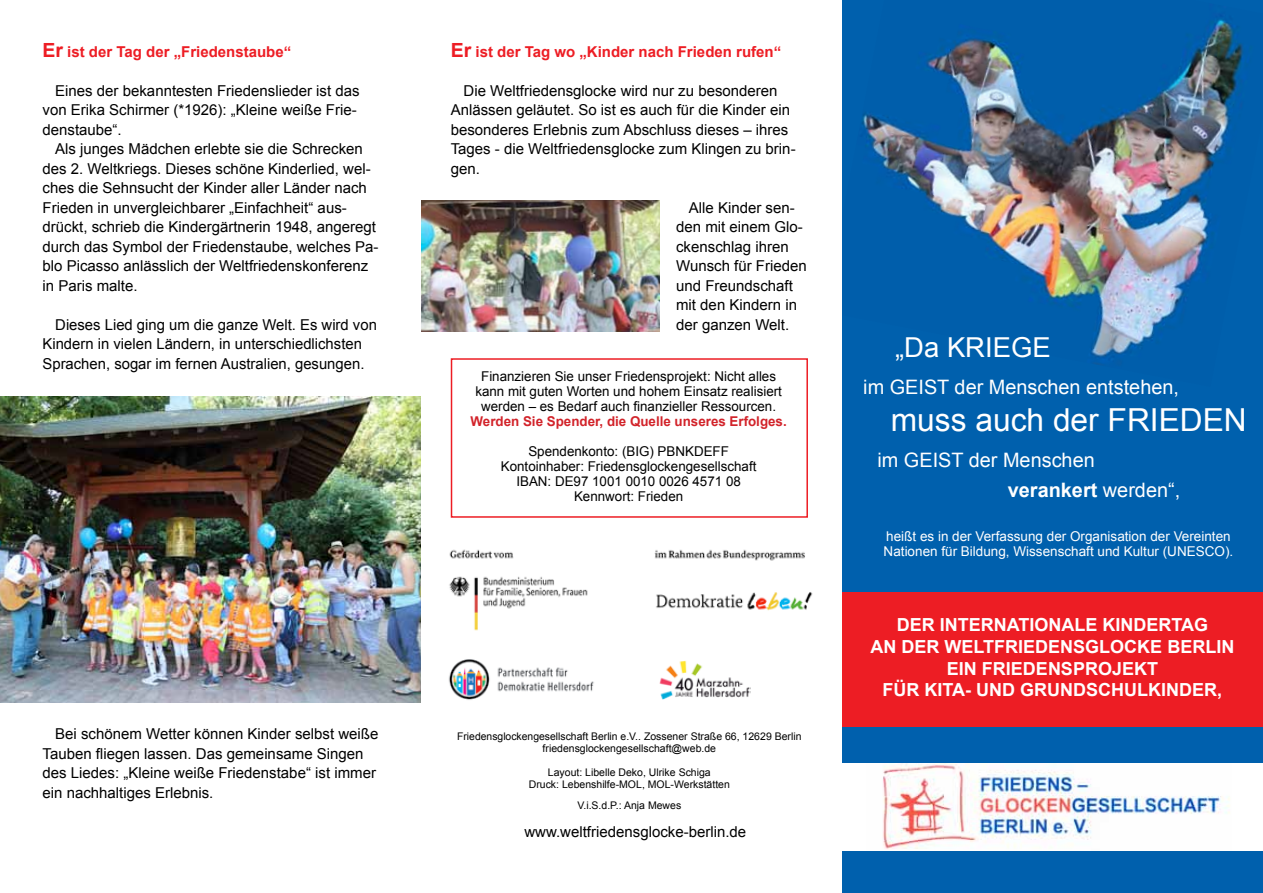
<style>
.page{position:relative;width:1263px;height:893px;background:#fff}
.page>*{position:absolute;margin:0;border:0;box-sizing:border-box;transform-origin:0 0}
.t1{font:31.65px "Arial";color:#fff}
.t2{font:27.45px "Arial";color:#fff}
.t3{font:19.95px/30.5px "Arial";color:#fff}
.t4{font:700 18px/21.6px "Arial";color:#fff;text-align:center}
.t5{font:15px/19.5px "Arial";color:#000}
.t6{font:700 15px "Arial";color:#ed1d24}
.t7{font:13.5px/15px "Arial";color:#000;text-align:center}
.t8{font:13.5px/15px "Arial";color:#fff}
.t9{font:700 13.5px "Arial";color:#d2232a}
.t10{font:10.5px/12px "Arial";color:#000;text-align:center}
.s1{font-size:19.5px}
.s2{font-weight:700}
</style>
<div class="page">
<div style="left:451px;top:358px;width:357px;height:160px;border:2px solid #ed1d24"></div>
<img style="left:449px;top:549px;width:364px;height:82px">
<img style="left:659px;top:661px;width:91px;height:38px">
<img style="left:448px;top:659px;width:146px;height:41px">
<img style="left:0;top:396px;width:421px;height:307px">
<img style="left:421px;top:201px;width:238px;height:131px">
<div style="left:842px;top:0;width:421px;height:893px;background:#0060ad"></div>
<img style="left:861px;top:14px;width:391px;height:351px">
<div style="left:842px;top:763px;width:421px;height:87px;background:#fff"></div>
<img style="left:883px;top:763px;width:347px;height:86px">
<div style="left:842px;top:592px;width:421px;height:134px;background:#ed1d24"></div>
<p class="t6" style="left:43px;top:42px;width:250px"><span class="s1">Er</span> ist der Tag der „Friedenstaube“</p>
<p class="t5" style="left:43px;top:81px;width:319px;text-indent:13px">Eines der bekanntesten Friedenslieder ist das von Erika Schirmer (*1926): „Kleine weiße Frie&shy;denstaube“.</p>
<p class="t5" style="left:43px;top:139px;width:337px;text-indent:13px">Als junges Mädchen erlebte sie die Schrecken des 2. Weltkriegs. Dieses schöne Kinderlied, wel&shy;ches die Sehnsucht der Kinder aller Länder nach Frieden in unvergleichbarer „Einfachheit“ aus&shy;drückt, schrieb die Kindergärtnerin 1948, angeregt durch das Symbol der Friedenstaube, welches Pa&shy;blo Picasso anlässlich der Weltfriedenskonferenz in Paris malte.</p>
<p class="t5" style="left:43px;top:315px;width:336px;text-indent:13px">Dieses Lied ging um die ganze Welt. Es wird von<br>Kindern in vielen Ländern, in unterschiedlichsten<br>Sprachen, sogar im fernen Australien, gesungen.</p>
<p class="t5" style="left:43px;top:724px;width:337px;text-indent:13px">Bei schönem Wetter können Kinder selbst weiße Tauben fliegen lassen. Das gemeinsame Singen des Liedes: „Kleine weiße Friedenstabe“ ist immer ein nachhaltiges Erlebnis.</p>
<p class="t6" style="left:451px;top:42px;width:332px"><span class="s1">Er</span> ist der Tag wo „Kinder nach Frieden rufen“</p>
<p class="t5" style="left:451px;top:81px;width:346px;text-indent:13px">Die Weltfriedensglocke wird nur zu besonderen Anlässen geläutet. So ist es auch für die Kinder ein besonderes Erlebnis zum Abschluss dieses – ihres Tages - die Weltfriedensglocke zum Klingen zu brin&shy;gen.</p>
<p class="t5" style="left:676px;top:198px;width:132px;text-indent:13px">Alle Kinder sen&shy;den mit einem Glo&shy;ckenschlag ihren<br>Wunsch für Frieden und Freundschaft mit den Kindern in der ganzen Welt.</p>
<p class="t7" style="left:475px;top:369px;width:308px">Finanzieren Sie unser Friedensprojekt: Nicht alles kann mit guten Worten und hohem Einsatz realisiert werden – es Bedarf auch finanzieller Ressourcen.</p>
<p class="t9" style="left:471px;top:412px;width:318px">Werden Sie Spender, die Quelle unseres Erfolges.</p>
<p class="t7" style="left:501px;top:444px;width:257px">Spendenkonto: (BIG) PBNKDEFF<br>Kontoinhaber: Friedensglockengesellschaft<br>IBAN: DE97 1001 0010 0026 4571 08<br>Kennwort: Frieden</p>
<p class="t10" style="left:457px;top:730px;width:346px">Friedensglockengesellschaft Berlin e.V.. Zossener Straße 66, 12629 Berlin friedensglockengesellschaft@web.de</p>
<p class="t10" style="left:529px;top:766px;width:203px">Layout: Libelle Deko, Ulrike Schiga<br>Druck: Lebenshilfe-MOL, MOL-Werkstätten</p>
<p class="t10" style="left:577px;top:799px;width:105px">V.i.S.d.P.: Anja Mewes</p>
<p class="t5" style="left:524px;top:822px;width:223px">www.weltfriedensglocke-berlin.de</p>
<h2 class="t2" style="left:895px;top:329px;width:157px">„Da Kriege</h2>
<h3 class="t3" style="left:863px;top:372px;width:54px">im Geist</h3>
<h3 class="t3" style="left:955px;top:372px;width:226px">der Menschen entstehen,</h3>
<h1 class="t1" style="left:891px;top:399px;width:357px">muss auch der Frieden</h1>
<h3 class="t3" style="left:877px;top:445px;width:54px">im Geist</h3>
<h3 class="t3" style="left:1008px;top:445px;width:174px;text-indent:-39px">der Menschen <span class="s2">verankert</span> werden“,</h3>
<p class="t8" style="left:884px;top:529px;width:351px">heißt es in der Verfassung der Organisation der Vereinten<br>Nationen für Bildung, Wissenschaft und Kultur (UNESCO).</p>
<p class="t4" style="left:871px;top:615px;width:365px">DER INTERNATIONALE KINDERTAG<br>AN DER WELTFRIEDENSGLOCKE BERLIN<br>EIN FRIEDENSPROJEKT<br>FÜR KITA- UND GRUNDSCHULKINDER,</p>
</div>
